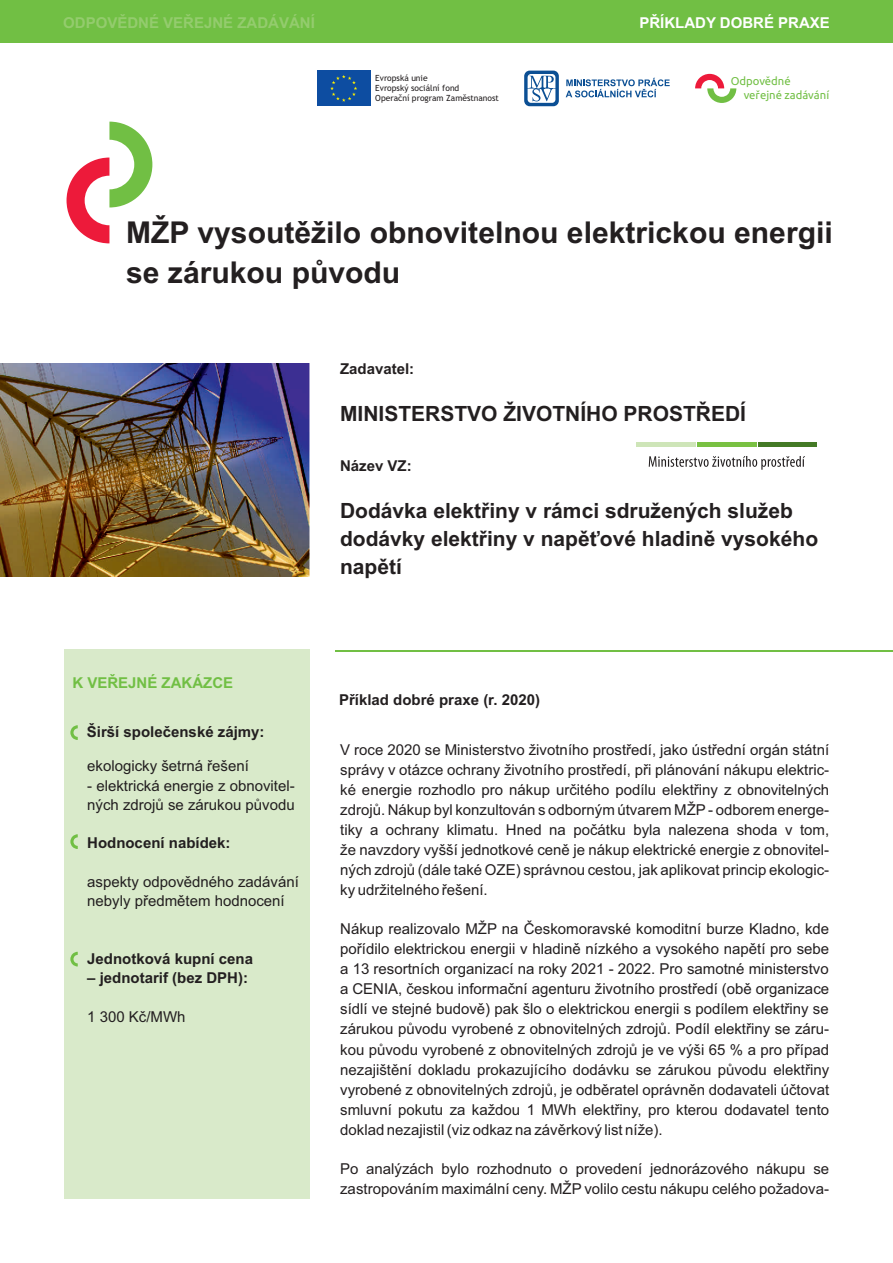
<style>
.page{position:relative;width:893px;height:1263px;background:#fff}
.page>*{position:absolute;margin:0;border:0;box-sizing:border-box;transform-origin:0 0}
.t1{font:700 30.15px/40.3px "Arial";color:#231f20}
.t2{font:700 21px/28.2px "Arial";color:#231f20}
.t3{font:15px/20.1px "Arial";color:#231f20}
.t4{font:700 15px "Arial";color:#231f20}
.t5{font:700 15px "Arial";color:#94cc6e}
.t6{font:700 15px "Arial";color:#fff}
.t7{font:700 15px "Arial";color:#71bf44}
.t8{font:11.25px/14px "Ubuntu";color:#71bf44}
.t9{font:8.55px/9.9px "Trebuchet MS";color:#231f20}
</style>
<div class="page">
<div style="left:0;top:0;width:893px;height:43px;background:#71bf44"></div>
<hr style="left:336px;top:650px;width:557px;height:1px;background:#71bf44">
<svg style="left:67px;top:122px;width:85px;height:121px"></svg>
<div style="left:64px;top:650px;width:245px;height:549px;background:#d9eaca"></div>
<svg style="left:70px;top:725px;width:8px;height:15px"></svg>
<div style="left:317px;top:71px;width:54px;height:35px;background:#0d4da1"></div>
<svg style="left:330px;top:75px;width:27px;height:27px"></svg>
<svg style="left:524px;top:71px;width:35px;height:35px"></svg>
<svg style="left:566px;top:78px;width:104px;height:19px"></svg>
<svg style="left:695px;top:74px;width:41px;height:29px"></svg>
<svg style="left:70px;top:952px;width:8px;height:14px"></svg>
<svg style="left:70px;top:834px;width:8px;height:15px"></svg>
<hr style="left:758px;top:443px;width:59px;height:4px;background:#447a26">
<hr style="left:636px;top:443px;width:59px;height:4px;background:#cee5b8">
<hr style="left:697px;top:443px;width:59px;height:4px;background:#79c142">
<svg style="left:649px;top:456px;width:156px;height:14px"></svg>
<img style="left:0;top:364px;width:310px;height:213px">
<p class="t5" style="left:63px;top:17px;width:253px">ODPOVĚDNÉ VEŘEJNÉ ZADÁVÁNÍ</p>
<p class="t6" style="left:639px;top:17px;width:192px">PŘÍKLADY DOBRÉ PRAXE</p>
<p class="t9" style="left:375px;top:74px;width:125px">Evropská unie<br>Evropský sociální fond<br>Operační program Zaměstnanost</p>
<p class="t8" style="left:744px;top:74px;width:87px;text-indent:-13px">Odpovědné veřejné zadávání</p>
<h1 class="t1" style="left:126px;top:215px;width:708px">MŽP vysoutěžilo obnovitelnou elektrickou energii se zárukou původu</h1>
<p class="t7" style="left:72px;top:677px;width:162px">K VEŘEJNÉ ZAKÁZCE</p>
<p class="t4" style="left:87px;top:726px;width:179px">Širší společenské zájmy:</p>
<p class="t3" style="left:87px;top:757px;width:163px">ekologicky šetrná řešení</p>
<p class="t3" style="left:87px;top:777px;width:209px;line-height:19.2px">- elektrická energie z obnovitel&shy;ných zdrojů se zárukou původu</p>
<p class="t4" style="left:87px;top:837px;width:145px">Hodnocení nabídek:</p>
<p class="t3" style="left:87px;top:873px;width:213px;line-height:19.2px">aspekty odpovědného zadávání nebyly předmětem hodnocení</p>
<p class="t4" style="left:87px;top:953px;width:167px">Jednotková kupní cena</p>
<p class="t4" style="left:87px;top:972px;width:162px">– jednotarif (bez DPH):</p>
<p class="t3" style="left:87px;top:1008px;width:100px">1 300 Kč/MWh</p>
<p class="t4" style="left:340px;top:363px;width:76px">Zadavatel:</p>
<h2 class="t2" style="left:340px;top:401px;width:408px">MINISTERSTVO ŽIVOTNÍHO PROSTŘEDÍ</h2>
<p class="t4" style="left:340px;top:460px;width:73px">Název VZ:</p>
<h2 class="t2" style="left:340px;top:498px;width:480px">Dodávka elektřiny v rámci sdružených služeb dodávky elektřiny v napěťové hladině vysokého napětí</h2>
<p class="t4" style="left:339px;top:694px;width:202px">Příklad dobré praxe (r. 2020)</p>
<p class="t3" style="left:340px;top:741px;width:490px;text-align:justify">V roce 2020 se Ministerstvo životního prostředí, jako ústřední orgán státní správy v otázce ochrany životního prostředí, při plánování nákupu elektric&shy;ké energie rozhodlo pro nákup určitého podílu elektřiny z obnovitelných zdrojů. Nákup byl konzultován s odborným útvarem MŽP- odborem energe&shy;tiky a ochrany klimatu. Hned na počátku byla nalezena shoda v tom, že navzdory vyšší jednotkové ceně je nákup elektrické energie z obnovitel&shy;ných zdrojů (dále také OZE) správnou cestou, jak aplikovat princip ekologic&shy;ky udržitelného řešení.</p>
<p class="t3" style="left:340px;top:920px;width:490px;text-align:justify">Nákup realizovalo MŽP na Českomoravské komoditní burze Kladno, kde pořídilo elektrickou energii v hladině nízkého a vysokého napětí pro sebe a 13 resortních organizací na roky 2021 - 2022. Pro samotné ministerstvo a CENIA, českou informační agenturu životního prostředí (obě organizace sídlí ve stejné budově) pak šlo o elektrickou energii s podílem elektřiny se zárukou původu vyrobené z obnovitelných zdrojů. Podíl elektřiny se záru&shy;kou původu vyrobené z obnovitelných zdrojů je ve výši 65 % a pro případ nezajištění dokladu prokazujícího dodávku se zárukou původu elektřiny vyrobené z obnovitelných zdrojů, je odběratel oprávněn dodavateli účtovat smluvní pokutu za každou 1 MWh elektřiny, pro kterou dodavatel tento doklad nezajistil (viz odkaz na závěrkový list níže).</p>
<p class="t3" style="left:340px;top:1159px;width:490px">Po analýzách bylo rozhodnuto o provedení jednorázového nákupu se zastropováním maximální ceny. MŽP volilo cestu nákupu celého požadova-</p>
</div>
